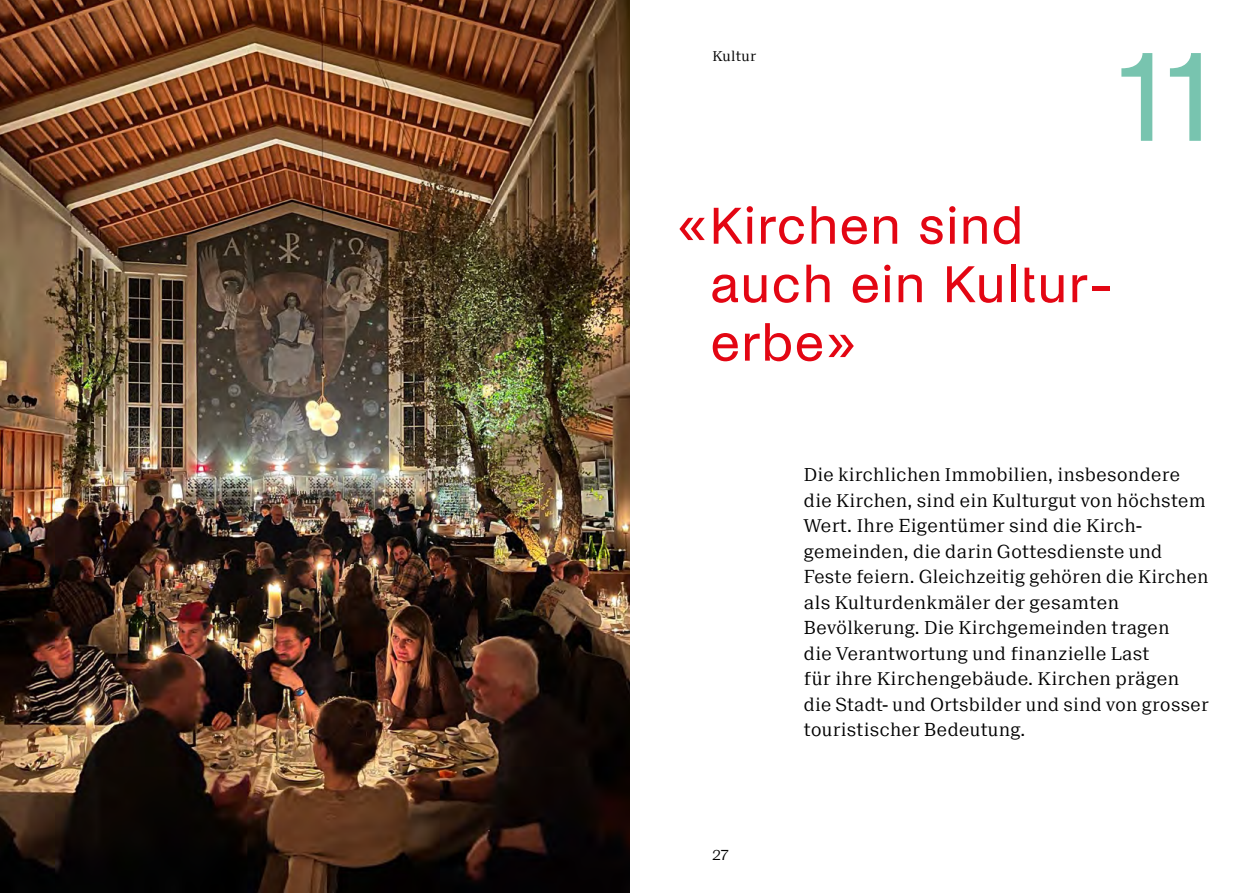
<style>
.page{position:relative;width:1259px;height:893px;background:#fff}
.page>*{position:absolute;margin:0;border:0;box-sizing:border-box;transform-origin:0 0}
.t1{font:135px "Noi Grotesk";color:#78c4af}
.t2{font:54px/58.5px "Noi Grotesk";letter-spacing:.02em;color:#e30613}
.t3{font:300 19.5px/25.5px "Suisse BP Neue";letter-spacing:.02em;color:#000}
.t4{font:300 15px "Suisse BP Neue";letter-spacing:.02em;color:#000}
.s1{font-family:"Acumin Variable Concept";font-size:57px}
</style>
<div class="page">
<img style="left:0;top:0;width:629px;height:893px">
<p class="t4" style="left:712px;top:47px;width:45px">Kultur</p>
<h1 class="t1" style="left:1118px;top:20px;width:96px">11</h1>
<h2 class="t2" style="left:710px;top:198px;width:404px;text-indent:-34px"><span class="s1">«</span>Kirchen sind auch ein Kultur&shy;erbe<span class="s1">»</span></h2>
<p class="t4" style="left:712px;top:845px;width:17px">27</p>
<p class="t3" style="left:804px;top:461px;width:406px">Die kirchlichen Immobilien, insbesondere die Kirchen, sind ein Kulturgut von höchstem Wert. Ihre Eigentümer sind die Kirch&shy;gemeinden, die darin Gottesdienste und Feste feiern. Gleichzeitig gehören die Kirchen als Kulturdenkmäler der gesamten Bevölkerung. Die Kirchgemeinden tragen<br>die Verantwortung und finanzielle Last<br>für ihre Kirchengebäude. Kirchen prägen die Stadt- und Ortsbilder und sind von grosser touristischer Bedeutung.</p>
</div>
